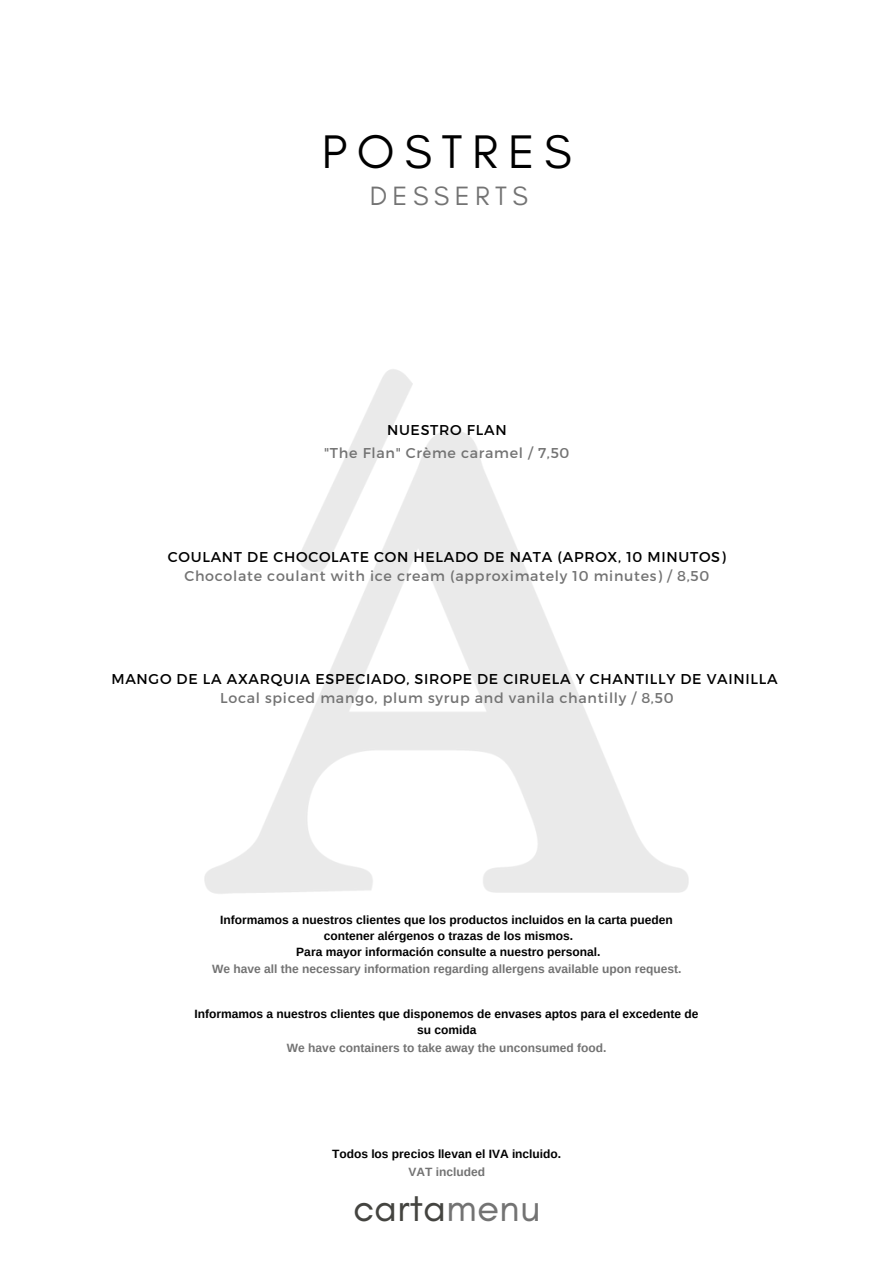
<style>
.page{position:relative;width:894px;height:1264px;background:#fff}
.page>*{position:absolute;margin:0;border:0;box-sizing:border-box;transform-origin:0 0}
.t1{font:48px "Glacial Indifference";letter-spacing:.2em;color:#000}
.t2{font:40.5px "Glacial Indifference";color:#444440}
.t3{font:27px "Glacial Indifference";letter-spacing:.2em;color:#737373}
.t4{font:14.25px/19.2px "Montserrat";letter-spacing:.05em;color:#737373;text-align:center}
.t5{font:14.25px/19.2px "Montserrat";letter-spacing:.05em;color:#000;text-align:center}
.t6{font:700 12px/16px "Arimo";color:#000;text-align:center}
.t7{font:700 12px "Arimo";color:#737373}
.s1{color:#000}
.s2{color:#737373}
</style>
<div class="page">
<h2 class="t1" style="left:322px;top:122px;width:251px">POSTRES</h2>
<h2 class="t3" style="left:369px;top:180px;width:160px">DESSERTS</h2>
<p class="t4" style="left:324px;top:418px;width:247px;line-height:22.5px"><span class="s1">NUESTRO FLAN<br></span>"The Flan" Crème caramel / 7,50</p>
<p class="t4" style="left:168px;top:546px;width:559px"><span class="s1">COULANT DE CHOCOLATE CON HELADO DE NATA (APROX, 10 MINUTOS)<br></span>Chocolate coulant with ice cream (approximately 10 minutes) / 8,50</p>
<p class="t5" style="left:111px;top:668px;width:667px">MANGO DE LA AXARQUIA ESPECIADO, SIROPE DE CIRUELA Y CHANTILLY DE VAINILLA<br><span class="s2">Local spiced mango, plum syrup and vanila chantilly / 8,50</span></p>
<p class="t6" style="left:220px;top:911px;width:454px">Informamos a nuestros clientes que los productos incluidos en la carta pueden</p>
<p class="t6" style="left:323px;top:927px;width:251px">contener alérgenos o trazas de los mismos.</p>
<p class="t6" style="left:296px;top:943px;width:305px">Para mayor información consulte a nuestro personal.</p>
<h1 class="t7" style="left:212px;top:962px;width:471px">We have all the necessary information regarding allergens available upon request.</h1>
<p class="t6" style="left:194px;top:1005px;width:505px">Informamos a nuestros clientes que disponemos de envases aptos para el excedente de su comida</p>
<p class="t7" style="left:287px;top:1041px;width:321px">We have containers to take away the unconsumed food.</p>
<h3 class="t6" style="left:332px;top:1146px;width:231px">Todos los precios llevan el IVA incluido.</h3>
<p class="t7" style="left:408px;top:1165px;width:78px">VAT included</p>
<h3 class="t2" style="left:353px;top:1182px;width:189px">carta<span class="s2">menu</span></h3>
</div>
